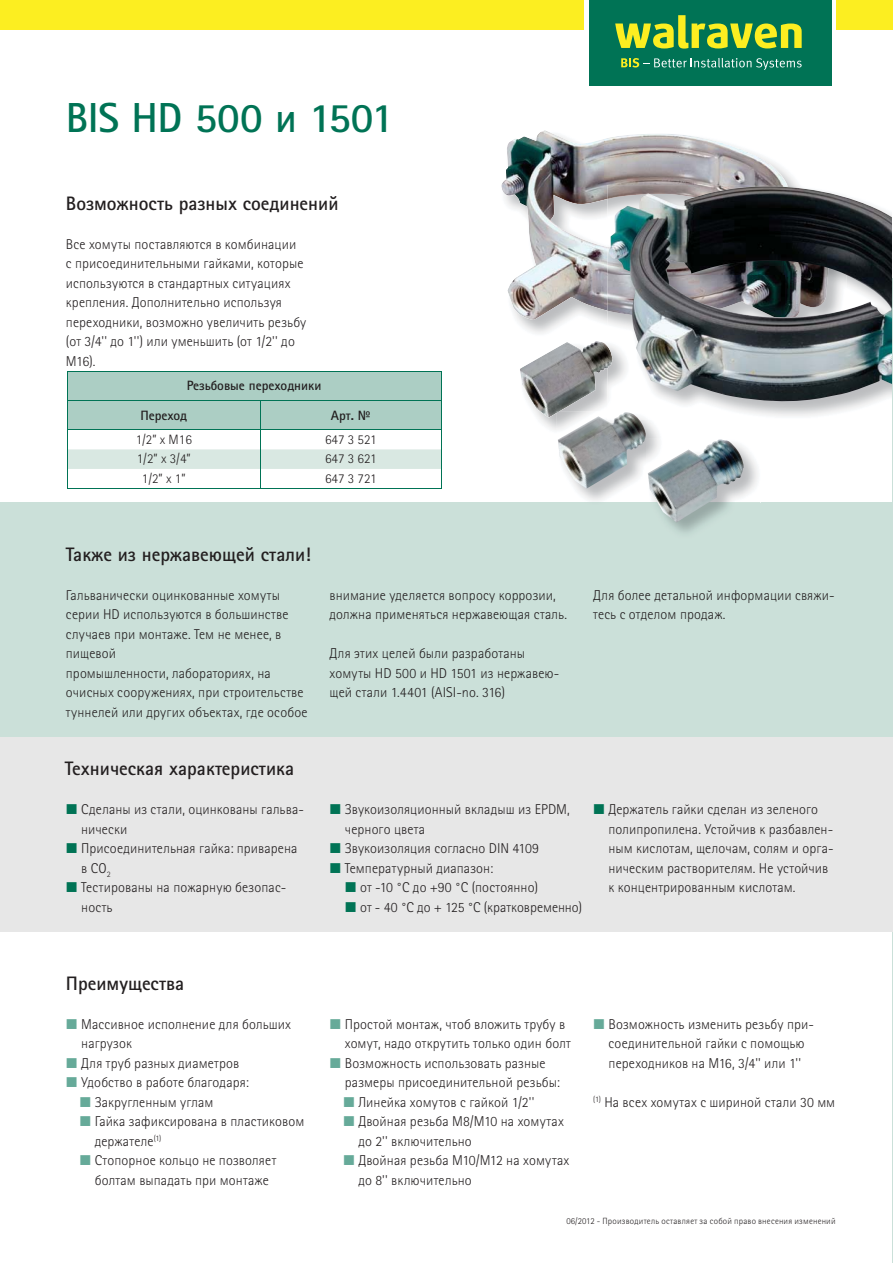
<style>
.page{position:relative;width:893px;height:1263px;background:#fff}
.page>*{position:absolute;margin:0;border:0;box-sizing:border-box;transform-origin:0 0}
.t1{font:700 42px "Rotis Sans Serif Pro Cyr";letter-spacing:-.015em;color:#007355}
.t2{font:700 19.5px "Rotis Sans Serif Pro Cyr";color:#231f20}
.t3{font:300 14.25px/19.5px "Rotis Sans Serif Pro Cyr";letter-spacing:.01em;color:#231f20}
.t4{font:300 13.5px "Rotis Sans Serif Std";color:#231f20}
.t5{font:700 13.5px/29.2px "Rotis Sans Serif Pro Cyr";color:#231f20}
.t6{font:300 9px "Rotis Sans Serif Pro Cyr";letter-spacing:.025em;color:#231f20}
.s1{font-family:"Rotis Sans Serif Std";color:#007355}
.s2{font-family:"Rotis Sans Serif Std";color:#6a9}
.s3{font-family:"Rotis Sans Serif Std"}
</style>
<div class="page">
<img style="left:501px;top:130px;width:286px;height:190px">
<img style="left:608px;top:185px;width:285px;height:217px">
<div style="left:9px;top:736px;width:884px;height:195px;background:#e7e7e7"></div>
<div style="left:9px;top:502px;width:884px;height:234px;background:#cbe0d9"></div>
<img style="left:608px;top:339px;width:21px;height:33px">
<img style="left:520px;top:341px;width:93px;height:45px">
<img style="left:523px;top:372px;width:157px;height:129px">
<img style="left:627px;top:420px;width:117px;height:102px">
<div style="left:9px;top:0;width:884px;height:30px;background:#fcee21"></div>
<hr style="left:585px;top:0;width:4px;height:57px;background:#fff">
<div style="left:831px;top:0;width:5px;height:60px;background:#fff"></div>
<div style="left:589px;top:0;width:242px;height:85px;background:#007355"></div>
<svg style="left:621px;top:58px;width:181px;height:12px"></svg>
<svg style="left:615px;top:15px;width:187px;height:34px"></svg>
<svg style="left:67px;top:371px;width:375px;height:117px"></svg>
<hr style="left:67px;top:488px;width:374px;height:1px;background:#007355">
<div style="left:0;top:736px;width:9px;height:195px;background:#e7e7e7"></div>
<div style="left:0;top:502px;width:9px;height:234px;background:#cbe0d9"></div>
<div style="left:0;top:0;width:9px;height:30px;background:#fcee21"></div>
<h1 class="t1" style="left:66px;top:97px;width:330px">BIS HD 500 и 1501</h1>
<h2 class="t2" style="left:66px;top:193px;width:274px">Возможность разных соединений</h2>
<p class="t3" style="left:66px;top:235px;width:242px">Все хомуты поставляются в комбинации<br>с присоединительными гайками, которые используются в стандартных ситуациях крепления. Дополнительно используя переходники, возможно увеличить резьбу (от 3/4'' до 1'') или уменьшить (от 1/2'' до М16).</p>
<p class="t5" style="left:140px;top:372px;width:183px;text-indent:46px">Резьбовые переходники<br>Переход</p>
<p class="t5" style="left:331px;top:401px;width:41px">Арт. №</p>
<p class="t4" style="left:136px;top:433px;width:58px">1/2” x M16</p>
<p class="t4" style="left:325px;top:433px;width:53px">647 3 521</p>
<p class="t4" style="left:137px;top:453px;width:55px">1/2” x 3/4”</p>
<p class="t4" style="left:325px;top:453px;width:53px">647 3 621</p>
<p class="t4" style="left:142px;top:472px;width:45px">1/2” x 1”</p>
<p class="t4" style="left:325px;top:472px;width:53px">647 3 721</p>
<h2 class="t2" style="left:66px;top:544px;width:246px">Также из нержавеющей стали!</h2>
<p class="t3" style="left:66px;top:586px;width:243px">Гальванически оцинкованные хомуты серии HD используются в большинстве случаев при монтаже. Тем не менее, в пищевой<br>промышленности, лабораториях, на очисных сооружениях, при строительстве туннелей или других объектах, где особое</p>
<h2 class="t2" style="left:65px;top:759px;width:231px">Техническая характеристика</h2>
<p class="t3" style="left:81px;top:800px;width:224px;text-indent:-15px"><span class="s1">■</span> Сделаны из стали, оцинкованы гальва&shy;нически</p>
<p class="t3" style="left:81px;top:839px;width:218px;text-indent:-15px"><span class="s1">■</span> Присоединительная гайка: приварена в CO<sub>2</sub></p>
<p class="t3" style="left:81px;top:878px;width:207px;text-indent:-15px"><span class="s1">■</span> Тестированы на пожарную безопас&shy;ность</p>
<p class="t3" style="left:330px;top:586px;width:239px">внимание уделяется вопросу коррозии, должна применяться нержавеющая сталь.</p>
<p class="t3" style="left:330px;top:644px;width:231px">Для этих целей были разработаны хомуты HD 500 и HD 1501 из нержавею&shy;щей стали 1.4401 (AISI-no. 316)</p>
<p class="t3" style="left:593px;top:586px;width:243px">Для более детальной информации свяжи&shy;тесь с отделом продаж.</p>
<p class="t3" style="left:345px;top:800px;width:226px;text-indent:-15px"><span class="s1">■</span> Звукоизоляционный вкладыш из EPDM, черного цвета</p>
<p class="t3" style="left:330px;top:839px;width:211px"><span class="s1">■</span> Звукоизоляция согласно DIN 4109</p>
<p class="t3" style="left:330px;top:859px;width:165px"><span class="s1">■</span> Температурный диапазон:</p>
<p class="t3" style="left:345px;top:878px;width:195px"><span class="s1">■</span> от -10 °C до +90 °C (постоянно)</p>
<p class="t3" style="left:345px;top:898px;width:239px"><span class="s1">■</span> от - 40 °C до + 125 °C (кратковременно)</p>
<p class="t3" style="left:608px;top:800px;width:227px;text-indent:-15px"><span class="s1">■</span> Держатель гайки сделан из зеленого полипропилена. Устойчив к разбавлен&shy;ным кислотам, щелочам, солям и орга&shy;ническим растворителям. Не устойчив к концентрированным кислотам.</p>
<h2 class="t2" style="left:66px;top:973px;width:120px">Преимущества</h2>
<p class="t3" style="left:81px;top:1015px;width:211px;text-indent:-15px"><span class="s2">■</span> Массивное исполнение для больших нагрузок</p>
<p class="t3" style="left:66px;top:1054px;width:175px"><span class="s2">■</span> Для труб разных диаметров</p>
<p class="t3" style="left:66px;top:1073px;width:185px"><span class="s2">■</span> Удобство в работе благодаря:</p>
<p class="t3" style="left:79px;top:1093px;width:136px"><span class="s2">■</span> Закругленным углам</p>
<p class="t3" style="left:95px;top:1112px;width:211px;text-indent:-15px"><span class="s2">■</span> Гайка зафиксирована в пластиковом держателе<sup>(1)</sup></p>
<p class="t3" style="left:79px;top:1151px;width:198px;text-align:center"><span class="s2">■</span> Стопорное кольцо не позволяет болтам выпадать при монтаже</p>
<p class="t3" style="left:345px;top:1015px;width:227px;text-indent:-15px"><span class="s2">■</span> Простой монтаж, чтоб вложить трубу в хомут, надо открутить только один болт</p>
<p class="t3" style="left:345px;top:1054px;width:217px;text-indent:-15px"><span class="s2">■</span> Возможность использовать разные размеры присоединительной резьбы:</p>
<p class="t3" style="left:343px;top:1093px;width:193px"><span class="s2">■</span> Линейка хомутов с гайкой 1/2''</p>
<p class="t3" style="left:358px;top:1112px;width:207px;text-indent:-15px"><span class="s2">■</span> Двойная резьба М8/М10 на хомутах до 2'' включительно</p>
<p class="t3" style="left:358px;top:1151px;width:213px;text-indent:-15px"><span class="s2">■</span> Двойная резьба М10/М12 на хомутах до 8'' включительно</p>
<p class="t3" style="left:593px;top:1015px;width:222px;text-align:center"><span class="s2">■</span> Возможность изменить резьбу при&shy;соединительной гайки с помощью переходников на М16, 3/4'' или 1''</p>
<p class="t3" style="left:593px;top:1093px;width:244px"><sup>(1)</sup> На всех хомутах с шириной стали 30 мм</p>
<p class="t6" style="left:566px;top:1217px;width:271px"><span class="s3">06/2012 -</span> Производитель оставляет за собой право внесения изменений</p>
</div>
